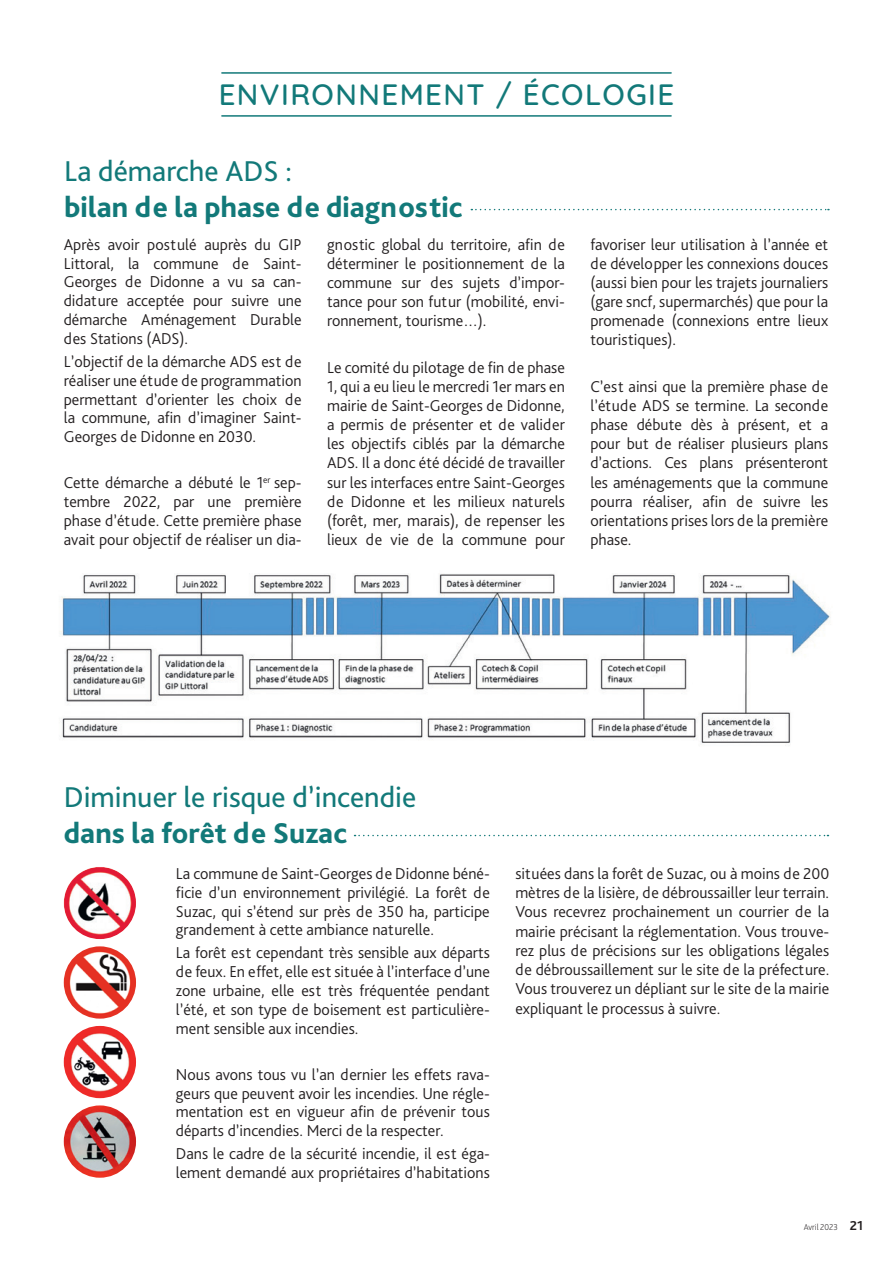
<style>
.page{position:relative;width:893px;height:1263px;background:#fff}
.page>*{position:absolute;margin:0;border:0;box-sizing:border-box;transform-origin:0 0}
.t1{font:30px/36px "Bliss Pro";color:#127979}
.t2{font:800 30px/36px "Bliss Pro";color:#127979}
.texte_courant{font:500 30px "Quicksand";letter-spacing:.05em;color:#127979}
.Texte_courant{font:300 16.5px/19px "Bliss Pro";color:#231f20;text-align:justify}
.t3{font:200 9px "Bliss Pro";letter-spacing:-.005em;color:#231f20;scale:.96 1}
.s1{font-weight:400}
.s2{font-weight:800}
.s3{font-weight:700;font-size:13.5px}
</style>
<div class="page">
<svg style="left:355px;top:835px;width:473px;height:1px"></svg>
<svg style="left:471px;top:209px;width:358px;height:1px"></svg>
<img style="left:60px;top:573px;width:770px;height:173px">
<img style="left:64px;top:867px;width:72px;height:72px;border-radius:36px">
<img style="left:64px;top:946px;width:72px;height:73px;border-radius:36px">
<img style="left:64px;top:1026px;width:72px;height:72px;border-radius:36px">
<img style="left:64px;top:1105px;width:72px;height:73px;border-radius:36px">
<hr style="left:222px;top:115px;width:449px;height:2px;background:#127979">
<hr style="left:222px;top:72px;width:449px;height:2px;background:#127979">
<p class="texte_courant" style="left:219px;top:70px;width:457px">ENVIRONNEMENT / ÉCOLOGIE</p>
<p class="t2" style="left:64px;top:152px;width:400px"><span class="s1">La démarche ADS :<br></span>bilan de la phase de diagnostic</p>
<p class="Texte_courant" style="left:64px;top:235px;width:239px">Après avoir postulé auprès du GIP Littoral, la commune de Saint-Georges de Didonne a vu sa can&shy;didature acceptée pour suivre une démarche Aménagement Durable des Stations (ADS).</p>
<p class="Texte_courant" style="left:64px;top:352px;width:239px">L’objectif de la démarche ADS est de réaliser une étude de programmation permettant d’orienter les choix de la commune, afin d’imaginer Saint-Georges de Didonne en 2030.</p>
<p class="Texte_courant" style="left:64px;top:473px;width:239px">Cette démarche a débuté le 1<sup>er</sup> sep&shy;tembre 2022, par une première phase d’étude. Cette première phase avait pour objectif de réaliser un dia-</p>
<p class="Texte_courant" style="left:327px;top:234px;width:239px">gnostic global du territoire, afin de déterminer le positionnement de la commune sur des sujets d’impor&shy;tance pour son futur (mobilité, envi&shy;ronnement, tourisme…).</p>
<p class="Texte_courant" style="left:327px;top:357px;width:239px">Le comité du pilotage de fin de phase 1, qui a eu lieu le mercredi 1er mars en mairie de Saint-Georges de Didonne, a permis de présenter et de valider les objectifs ciblés par la démarche ADS. Il a donc été décidé de travailler sur les interfaces entre Saint-Georges de Didonne et les milieux naturels (forêt, mer, marais), de repenser les lieux de vie de la commune pour</p>
<p class="Texte_courant" style="left:590px;top:234px;width:239px">favoriser leur utilisation à l’année et de développer les connexions douces (aussi bien pour les trajets journaliers (gare sncf, supermarchés) que pour la promenade (connexions entre lieux touristiques).</p>
<p class="Texte_courant" style="left:590px;top:377px;width:239px">C’est ainsi que la première phase de l’étude ADS se termine. La seconde phase débute dès à présent, et a pour but de réaliser plusieurs plans d’actions. Ces plans présenteront les aménagements que la commune pourra réaliser, afin de suivre les orientations prises lors de la première phase.</p>
<p class="t1" style="left:64px;top:778px;width:354px">Diminuer le risque d’incendie <span class="s2">dans la forêt de Suzac</span></p>
<p class="Texte_courant" style="left:176px;top:864px;width:315px">La commune de Saint-Georges de Didonne béné&shy;ficie d’un environnement privilégié. La forêt de Suzac, qui s’étend sur près de 350 ha, participe grandement à cette ambiance naturelle.</p>
<p class="Texte_courant" style="left:176px;top:943px;width:315px">La forêt est cependant très sensible aux départs de feux. En effet, elle est située à l’interface d’une zone urbaine, elle est très fréquentée pendant l’été, et son type de boisement est particulière&shy;ment sensible aux incendies.</p>
<p class="Texte_courant" style="left:176px;top:1064px;width:315px">Nous avons tous vu l’an dernier les effets rava&shy;geurs que peuvent avoir les incendies. Une régle&shy;mentation est en vigueur afin de prévenir tous départs d’incendies. Merci de la respecter.</p>
<p class="Texte_courant" style="left:176px;top:1144px;width:315px">Dans le cadre de la sécurité incendie, il est éga&shy;lement demandé aux propriétaires d’habitations</p>
<p class="Texte_courant" style="left:515px;top:863px;width:315px">situées dans la forêt de Suzac, ou à moins de 200 mètres de la lisière, de débroussailler leur terrain.<br>Vous recevrez prochainement un courrier de la mairie précisant la réglementation. Vous trouve&shy;rez plus de précisions sur les obligations légales de débroussaillement sur le site de la préfecture.<br>Vous trouverez un dépliant sur le site de la mairie expliquant le processus à suivre.</p>
<p class="t3" style="left:804px;top:1221px;width:64px">Avril 2023 <span class="s3">21</span></p>
</div>
